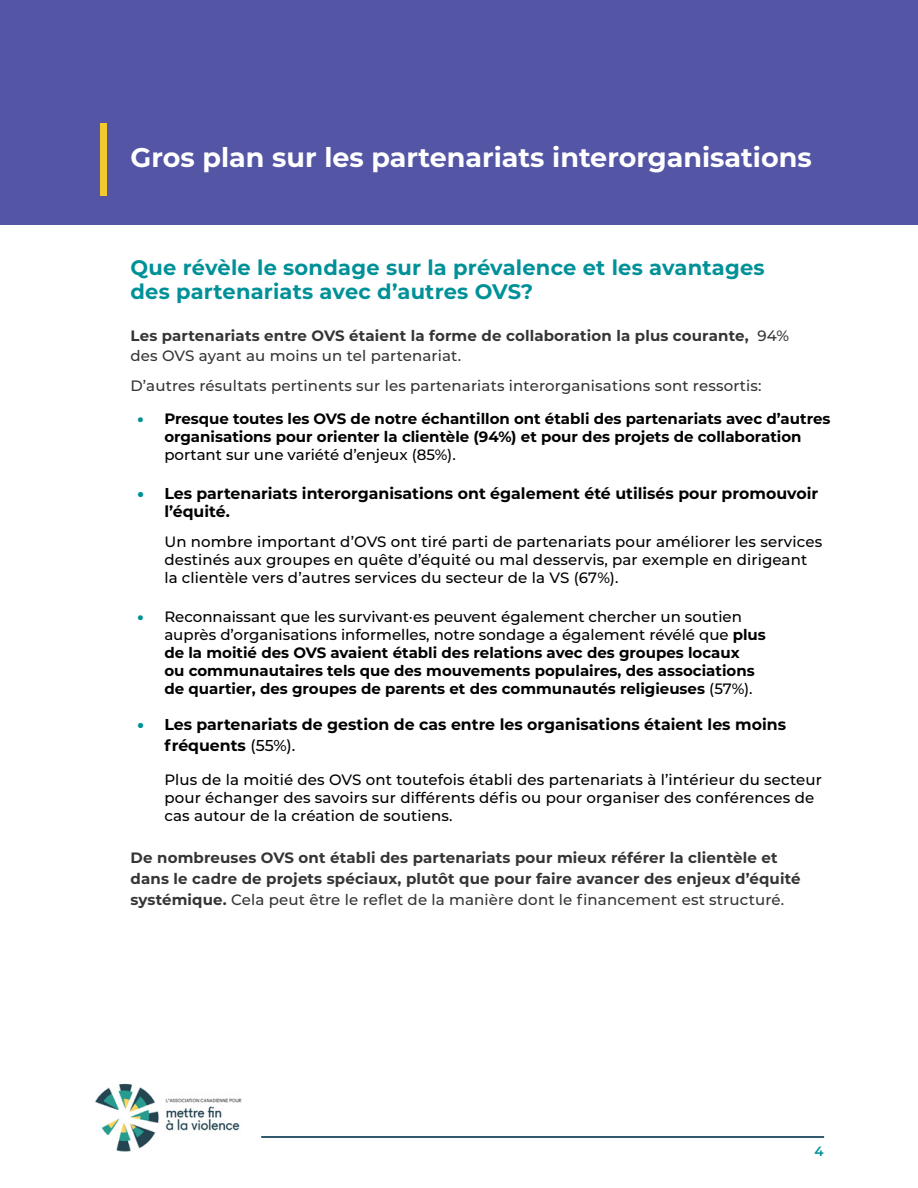
<style>
.page{position:relative;width:918px;height:1188px;background:#fff}
.page>*{position:absolute;margin:0;border:0;box-sizing:border-box;transform-origin:0 0}
.t1{font:700 27px "Montserrat";color:#fff}
.t2{font:700 21px/24px "Montserrat";letter-spacing:.01em;color:#009198}
.t3{font:700 15.75px/18px "Montserrat";color:#000}
.t4{font:700 15px/18px "Montserrat";color:#000;text-align:center}
.t5{font:500 15px/18px "Montserrat";letter-spacing:.01em;color:#000}
.t6{font:700 15px/21px "Montserrat";letter-spacing:.01em;color:#363535}
.t7{font:500 15px "Montserrat";letter-spacing:.01em;color:#363535}
.t8{font:600 13.5px "Montserrat";color:#009198}
.s1{font-weight:500}
.s2{font-weight:900;color:#009198}
</style>
<div class="page">
<img style="left:95px;top:1083px;width:147px;height:69px">
<div style="left:0;top:0;width:918px;height:225px;background:#5455a5"></div>
<div style="left:100px;top:123px;width:7px;height:73px;background:#f3c930"></div>
<hr style="left:262px;top:1136px;width:562px;height:2px;background:#245063">
<h1 class="t1" style="left:131px;top:138px;width:683px">Gros plan sur les partenariats interorganisations</h1>
<h2 class="t2" style="left:131px;top:255px;width:636px">Que révèle le sondage sur la prévalence et les avantages des partenariats avec d’autres OVS?</h2>
<p class="t6" style="left:131px;top:325px;width:660px;line-height:19.5px">Les partenariats entre OVS étaient la forme de collaboration la plus courante, <span class="s1">94% des OVS ayant au moins un tel partenariat.</span></p>
<p class="t7" style="left:131px;top:375px;width:633px">D’autres résultats pertinents sur les partenariats interorganisations sont ressortis:</p>
<p class="t4" style="left:137px;top:409px;width:695px"><span class="s2">•</span> Presque toutes les OVS de notre échantillon ont établi des partenariats avec d’autres organisations pour orienter la clientèle (94%) et pour des projets de collaboration</p>
<p class="t5" style="left:164px;top:445px;width:293px">portant sur une variété d’enjeux (85%).</p>
<p class="t3" style="left:164px;top:483px;width:655px;text-indent:-27px"><span class="s2">•</span> Les partenariats interorganisations ont également été utilisés pour promouvoir l’équité.</p>
<p class="t5" style="left:164px;top:532px;width:659px">Un nombre important d’OVS ont tiré parti de partenariats pour améliorer les services destinés aux groupes en quête d’équité ou mal desservis, par exemple en dirigeant la clientèle vers d’autres services du secteur de la VS (67%).</p>
<p class="t4" style="left:164px;top:607px;width:603px;text-align:left;text-indent:-27px"><span class="s2">•</span> <span class="s1">Reconnaissant que les survivant·es peuvent également chercher un soutien auprès d’organisations informelles, notre sondage a également révélé que</span> plus de la moitié des OVS avaient établi des relations avec des groupes locaux<br>ou communautaires tels que des mouvements populaires, des associations de quartier, des groupes de parents et des communautés religieuses <span class="s1">(57%).</span></p>
<p class="t3" style="left:164px;top:713px;width:623px;line-height:21px;text-indent:-27px"><span class="s2">•</span> Les partenariats de gestion de cas entre les organisations étaient les moins fréquents <span class="s1">(55%).</span></p>
<p class="t5" style="left:164px;top:770px;width:659px">Plus de la moitié des OVS ont toutefois établi des partenariats à l’intérieur du secteur pour échanger des savoirs sur différents défis ou pour organiser des conférences de cas autour de la création de soutiens.</p>
<p class="t6" style="left:131px;top:847px;width:671px">De nombreuses OVS ont établi des partenariats pour mieux référer la clientèle et dans le cadre de projets spéciaux, plutôt que pour faire avancer des enjeux d’équité systémique. <span class="s1">Cela peut être le reflet de la manière dont le financement est structuré.</span></p>
<p class="t8" style="left:814px;top:1142px;width:11px">4</p>
</div>
